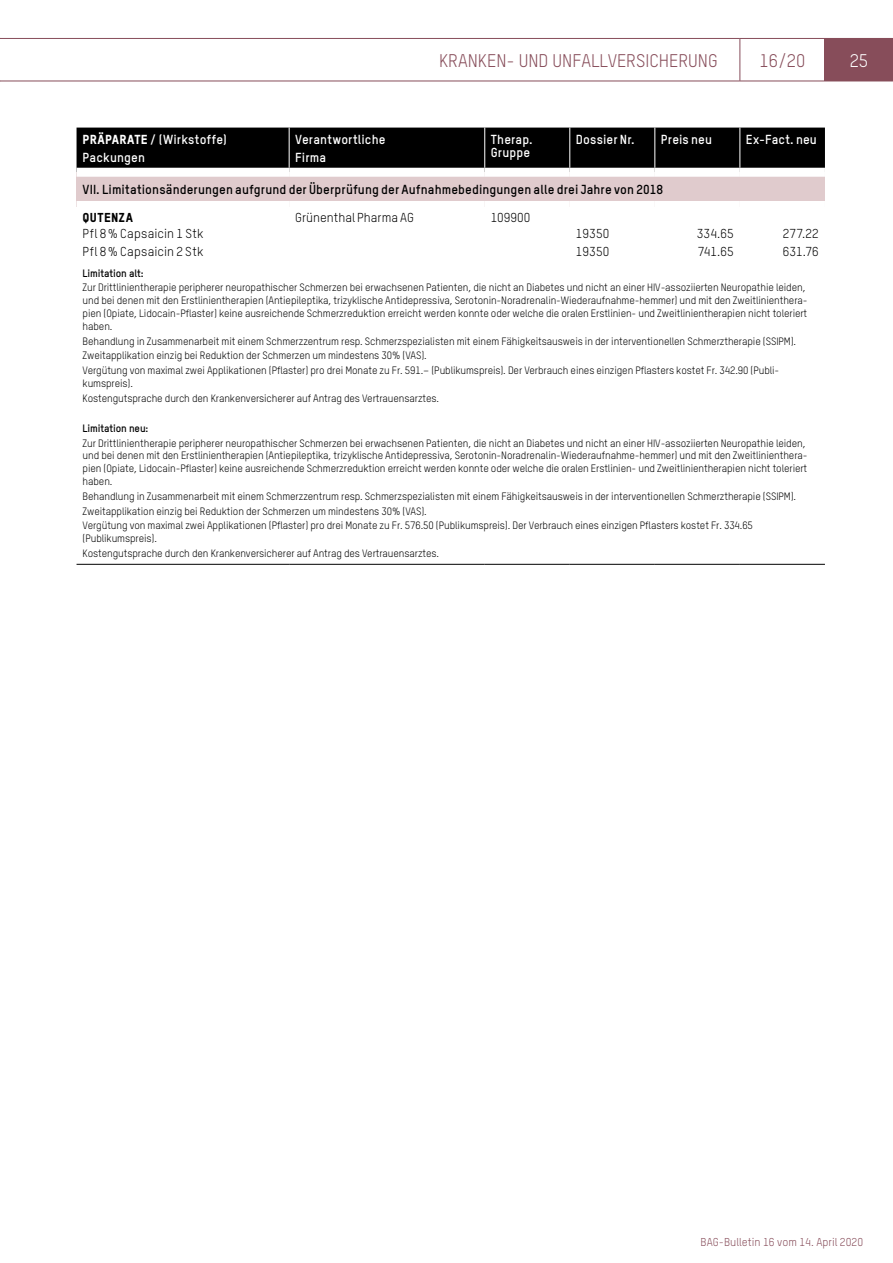
<style>
.page{position:relative;width:893px;height:1263px;background:#fff}
.page>*{position:absolute;margin:0;border:0;box-sizing:border-box;transform-origin:0 0}
.t1{font:18px "TSTAR";color:#874d5a}
.t2{font:18px "TSTAR";color:#fff}
.Tabellen_Tabelle_Kopf_Links{font:700 12.9px/13.6px "TSTAR";letter-spacing:.01em;color:#fff}
.Tabellen_Tabelle_Zwischentitel_Links{font:700 12.9px "TSTAR";letter-spacing:.01em;color:#000}
.Tabellen_Tabelle_Links{font:12.75px "TSTAR";letter-spacing:.01em;color:#000}
.Tabellen_Tabellen_Rechts{font:12.75px "TSTAR";letter-spacing:.015em;color:#000}
.Tabellen_Tabelle_Links-2{font:12.75px "TSTAR Headline";letter-spacing:.035em;color:#000}
.t3{font:11.25px "TSTAR";color:#874d5a}
.Tabellen_Tabellen_Klein{font:10.5px/12.8px "TSTAR";letter-spacing:-.01em;color:#000}
.Tabellen_Tabellen_Klein-2{font:700 10.5px "TSTAR";letter-spacing:-.01em;color:#000}
.s1{font-family:"TSTAR Headline";font-weight:400}
</style>
<div class="page">
<div style="left:825px;top:38px;width:68px;height:43px;background:#874d5a"></div>
<hr style="left:0;top:38px;width:740px;height:1px;background:#874d5a">
<hr style="left:740px;top:38px;width:85px;height:1px;background:#874d5a">
<hr style="left:740px;top:39px;width:1px;height:42px;background:#874d5a">
<hr style="left:0;top:81px;width:740px;height:1px;background:#874d5a">
<hr style="left:740px;top:81px;width:85px;height:1px;background:#874d5a">
<hr style="left:825px;top:81px;width:68px;height:1px;background:#874d5a">
<div style="left:77px;top:128px;width:748px;height:40px;background:#000"></div>
<div style="left:77px;top:172px;width:748px;height:34px;background:#e0cbcd"></div>
<hr style="left:77px;top:564px;width:212px;height:1px;background:#000">
<hr style="left:289px;top:564px;width:196px;height:1px;background:#000">
<hr style="left:485px;top:564px;width:85px;height:1px;background:#000">
<hr style="left:570px;top:564px;width:85px;height:1px;background:#000">
<hr style="left:655px;top:564px;width:85px;height:1px;background:#000">
<hr style="left:740px;top:564px;width:85px;height:1px;background:#000">
<div style="left:77px;top:168px;width:212px;height:9px;background:#fff"></div>
<div style="left:289px;top:168px;width:196px;height:9px;background:#fff"></div>
<div style="left:485px;top:168px;width:85px;height:9px;background:#fff"></div>
<div style="left:570px;top:168px;width:85px;height:9px;background:#fff"></div>
<div style="left:655px;top:168px;width:85px;height:9px;background:#fff"></div>
<div style="left:740px;top:168px;width:85px;height:9px;background:#fff"></div>
<hr style="left:289px;top:128px;width:1px;height:40px;background:#fff">
<hr style="left:484px;top:128px;width:1px;height:40px;background:#fff">
<hr style="left:570px;top:128px;width:1px;height:40px;background:#fff">
<hr style="left:655px;top:128px;width:1px;height:40px;background:#fff">
<hr style="left:740px;top:128px;width:1px;height:40px;background:#fff">
<div style="left:77px;top:201px;width:212px;height:10px;background:#fff"></div>
<div style="left:289px;top:201px;width:196px;height:10px;background:#fff"></div>
<div style="left:485px;top:201px;width:85px;height:10px;background:#fff"></div>
<div style="left:570px;top:201px;width:85px;height:10px;background:#fff"></div>
<div style="left:655px;top:201px;width:85px;height:10px;background:#fff"></div>
<div style="left:740px;top:201px;width:85px;height:10px;background:#fff"></div>
<h1 class="t1" style="left:439px;top:50px;width:280px">KRANKEN- UND UNFALLVERSICHERUNG</h1>
<h1 class="t1" style="left:759px;top:49px;width:48px">16/20</h1>
<h1 class="t2" style="left:850px;top:49px;width:20px">25</h1>
<p class="Tabellen_Tabelle_Kopf_Links" style="left:83px;top:132px;width:146px"><span class="s1">PRÄPARATE</span> / (Wirkstoffe)</p>
<p class="Tabellen_Tabelle_Kopf_Links" style="left:83px;top:150px;width:64px">Packungen</p>
<p class="Tabellen_Tabelle_Kopf_Links" style="left:491px;top:132px;width:43px">Therap.<br>Gruppe</p>
<p class="Tabellen_Tabelle_Kopf_Links" style="left:576px;top:132px;width:60px">Dossier Nr.</p>
<p class="Tabellen_Tabelle_Kopf_Links" style="left:661px;top:132px;width:53px">Preis neu</p>
<p class="Tabellen_Tabelle_Kopf_Links" style="left:746px;top:132px;width:72px">Ex-Fact. neu</p>
<p class="Tabellen_Tabelle_Zwischentitel_Links" style="left:83px;top:181px;width:582px">VII. Limitationsänderungen aufgrund der Überprüfung der Aufnahmebedingungen alle drei Jahre von 2018</p>
<p class="Tabellen_Tabelle_Links-2" style="left:83px;top:210px;width:52px">QUTENZA</p>
<p class="Tabellen_Tabelle_Links" style="left:295px;top:210px;width:120px">Grünenthal Pharma AG</p>
<p class="Tabellen_Tabelle_Links" style="left:491px;top:210px;width:41px">109900</p>
<p class="Tabellen_Tabelle_Links" style="left:83px;top:226px;width:122px">Pfl 8% Capsaicin 1 Stk</p>
<p class="Tabellen_Tabelle_Links" style="left:576px;top:226px;width:35px">19350</p>
<p class="Tabellen_Tabellen_Rechts" style="left:697px;top:226px;width:39px">334.65</p>
<p class="Tabellen_Tabelle_Links" style="left:783px;top:226px;width:38px">277.22</p>
<p class="Tabellen_Tabelle_Links" style="left:83px;top:244px;width:122px">Pfl 8% Capsaicin 2 Stk</p>
<p class="Tabellen_Tabelle_Links" style="left:576px;top:244px;width:35px">19350</p>
<p class="Tabellen_Tabelle_Links" style="left:698px;top:244px;width:38px">741.65</p>
<p class="Tabellen_Tabellen_Rechts" style="left:783px;top:244px;width:38px">631.76</p>
<p class="Tabellen_Tabellen_Klein-2" style="left:83px;top:266px;width:62px">Limitation alt:</p>
<p class="Tabellen_Tabellen_Klein" style="left:83px;top:281px;width:726px">Zur Drittlinientherapie peripherer neuropathischer Schmerzen bei erwachsenen Patienten, die nicht an Diabetes und nicht an einer HIV-assoziierten Neuropathie leiden, und bei denen mit den Erstlinientherapien (Antiepileptika, trizyklische Antidepressiva, Serotonin-Noradrenalin-Wiederaufnahme-hemmer) und mit den Zweitlinienthera&shy;pien (Opiate, Lidocain-Pflaster) keine ausreichende Schmerzreduktion erreicht werden konnte oder welche die oralen Erstlinien- und Zweitlinientherapien nicht toleriert haben.</p>
<p class="Tabellen_Tabellen_Klein" style="left:83px;top:334px;width:715px">Behandlung in Zusammenarbeit mit einem Schmerzzentrum resp. Schmerzspezialisten mit einem Fähigkeitsausweis in der interventionellen Schmerztherapie (SSIPM).</p>
<p class="Tabellen_Tabellen_Klein" style="left:83px;top:349px;width:346px">Zweitapplikation einzig bei Reduktion der Schmerzen um mindestens 30% (VAS).</p>
<p class="Tabellen_Tabellen_Klein" style="left:83px;top:364px;width:698px">Vergütung von maximal zwei Applikationen (Pflaster) pro drei Monate zu Fr. 591.– (Publikumspreis). Der Verbrauch eines einzigen Pflasters kostet Fr. 342.90 (Publi&shy;kumspreis).</p>
<p class="Tabellen_Tabellen_Klein" style="left:83px;top:392px;width:358px">Kostengutsprache durch den Krankenversicherer auf Antrag des Vertrauensarztes.</p>
<p class="Tabellen_Tabellen_Klein-2" style="left:83px;top:421px;width:67px">Limitation neu:</p>
<p class="Tabellen_Tabellen_Klein" style="left:83px;top:436px;width:726px">Zur Drittlinientherapie peripherer neuropathischer Schmerzen bei erwachsenen Patienten, die nicht an Diabetes und nicht an einer HIV-assoziierten Neuropathie leiden, und bei denen mit den Erstlinientherapien (Antiepileptika, trizyklische Antidepressiva, Serotonin-Noradrenalin-Wiederaufnahme-hemmer) und mit den Zweitlinienthera&shy;pien (Opiate, Lidocain-Pflaster) keine ausreichende Schmerzreduktion erreicht werden konnte oder welche die oralen Erstlinien- und Zweitlinientherapien nicht toleriert haben.</p>
<p class="Tabellen_Tabellen_Klein" style="left:83px;top:489px;width:715px">Behandlung in Zusammenarbeit mit einem Schmerzzentrum resp. Schmerzspezialisten mit einem Fähigkeitsausweis in der interventionellen Schmerztherapie (SSIPM).</p>
<p class="Tabellen_Tabellen_Klein" style="left:83px;top:504px;width:346px">Zweitapplikation einzig bei Reduktion der Schmerzen um mindestens 30% (VAS).</p>
<p class="Tabellen_Tabellen_Klein" style="left:83px;top:519px;width:672px">Vergütung von maximal zwei Applikationen (Pflaster) pro drei Monate zu Fr. 576.50 (Publikumspreis). Der Verbrauch eines einzigen Pflasters kostet Fr. 334.65 (Publikumspreis).</p>
<p class="Tabellen_Tabellen_Klein" style="left:83px;top:547px;width:358px">Kostengutsprache durch den Krankenversicherer auf Antrag des Vertrauensarztes.</p>
<p class="Tabellen_Tabelle_Kopf_Links" style="left:295px;top:132px;width:92px">Verantwortliche</p>
<p class="Tabellen_Tabelle_Kopf_Links" style="left:295px;top:150px;width:32px">Firma</p>
<p class="t3" style="left:700px;top:1235px;width:164px">BAG-Bulletin 16 vom 14. April 2020</p>
</div>
